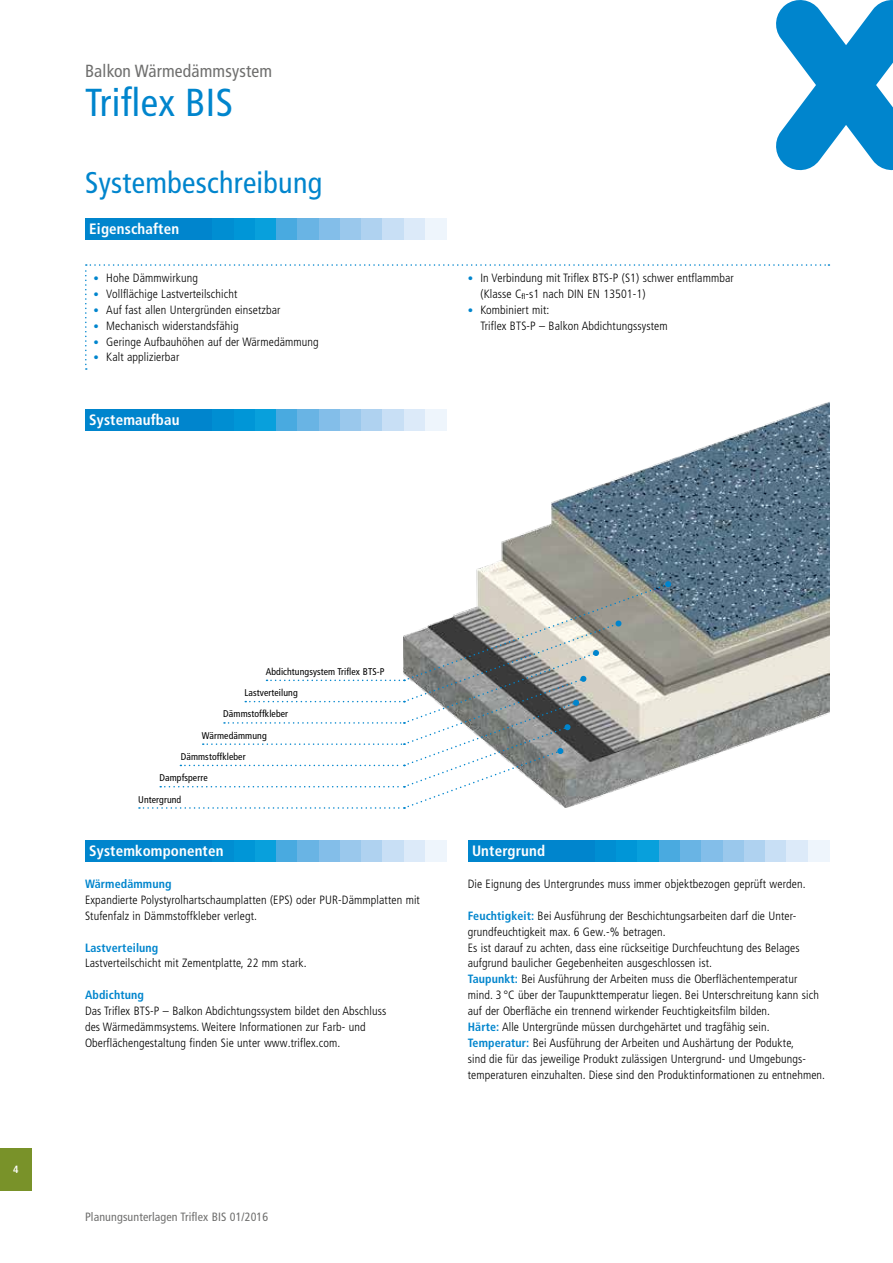
<style>
.page{position:relative;width:893px;height:1263px;background:#fff}
.page>*{position:absolute;margin:0;border:0;box-sizing:border-box;transform-origin:0 0}
.t1{font:condensed 39px "Frutiger LT Pro";letter-spacing:.01em;color:#0085cd}
.t2{font:condensed 30px "Frutiger LT Pro";letter-spacing:.01em;color:#0085cd}
.t3{font:condensed 17.55px "Frutiger LT Pro";letter-spacing:.01em;color:#6f6f6e}
.t4{font:700 condensed 15px "Frutiger LT Pro";letter-spacing:.01em;color:#fff}
.t5{font:300 condensed 12px/15.9px "Frutiger LT Pro";letter-spacing:.01em;color:#000}
.t6{font:700 condensed 12px "Frutiger LT Pro";letter-spacing:.01em;color:#0085cd}
.t7{font:condensed 12px "Frutiger LT Pro";letter-spacing:.01em;color:#6f6f6e}
.t8{font:700 condensed 10.5px "Frutiger LT Pro";color:#fff}
.t9{font:condensed 9.75px "Frutiger LT Pro";letter-spacing:.01em;color:#000}
.s1{font-size:10.8px;color:#0085cd}
.s2{font-weight:700;color:#0085cd}
</style>
<div class="page">
<div style="left:0;top:1148px;width:32px;height:43px;background:#799229"></div>
<svg style="left:776px;top:0;width:117px;height:170px"></svg>
<img style="left:446px;top:402px;width:383px;height:369px">
<svg style="left:85px;top:264px;width:744px;height:106px"></svg>
<div style="left:85px;top:840px;width:128px;height:21px;background:#0085cd"></div>
<div style="left:213px;top:840px;width:21px;height:21px;background:#008ed2"></div>
<div style="left:234px;top:840px;width:21px;height:21px;background:#0096d7"></div>
<div style="left:255px;top:840px;width:21px;height:21px;background:#08a0dc"></div>
<div style="left:276px;top:840px;width:22px;height:21px;background:#49aae0"></div>
<div style="left:298px;top:840px;width:21px;height:21px;background:#69b4e4"></div>
<div style="left:319px;top:840px;width:21px;height:21px;background:#83bee9"></div>
<div style="left:340px;top:840px;width:21px;height:21px;background:#9ac8ec"></div>
<div style="left:361px;top:840px;width:22px;height:21px;background:#afd2f0"></div>
<div style="left:383px;top:840px;width:21px;height:21px;background:#c8dff5"></div>
<div style="left:404px;top:840px;width:21px;height:21px;background:#dceaf9"></div>
<div style="left:425px;top:840px;width:21px;height:21px;background:#eef5fc"></div>
<div style="left:468px;top:840px;width:127px;height:21px;background:#0085cd"></div>
<div style="left:595px;top:840px;width:22px;height:21px;background:#008ed2"></div>
<div style="left:617px;top:840px;width:21px;height:21px;background:#0096d7"></div>
<div style="left:638px;top:840px;width:21px;height:21px;background:#08a0dc"></div>
<div style="left:659px;top:840px;width:21px;height:21px;background:#49aae0"></div>
<div style="left:680px;top:840px;width:22px;height:21px;background:#69b4e4"></div>
<div style="left:702px;top:840px;width:21px;height:21px;background:#83bee9"></div>
<div style="left:723px;top:840px;width:21px;height:21px;background:#9ac8ec"></div>
<div style="left:744px;top:840px;width:21px;height:21px;background:#afd2f0"></div>
<div style="left:765px;top:840px;width:22px;height:21px;background:#c8dff5"></div>
<div style="left:787px;top:840px;width:21px;height:21px;background:#dceaf9"></div>
<div style="left:808px;top:840px;width:21px;height:21px;background:#eef5fc"></div>
<div style="left:85px;top:218px;width:128px;height:21px;background:#0085cd"></div>
<div style="left:213px;top:218px;width:21px;height:21px;background:#008ed2"></div>
<div style="left:234px;top:218px;width:21px;height:21px;background:#0096d7"></div>
<div style="left:255px;top:218px;width:21px;height:21px;background:#08a0dc"></div>
<div style="left:276px;top:218px;width:22px;height:21px;background:#49aae0"></div>
<div style="left:298px;top:218px;width:21px;height:21px;background:#69b4e4"></div>
<div style="left:319px;top:218px;width:21px;height:21px;background:#83bee9"></div>
<div style="left:340px;top:218px;width:21px;height:21px;background:#9ac8ec"></div>
<div style="left:361px;top:218px;width:22px;height:21px;background:#afd2f0"></div>
<div style="left:383px;top:218px;width:21px;height:21px;background:#c8dff5"></div>
<div style="left:404px;top:218px;width:21px;height:21px;background:#dceaf9"></div>
<div style="left:425px;top:218px;width:21px;height:21px;background:#eef5fc"></div>
<div style="left:85px;top:409px;width:128px;height:22px;background:#0085cd"></div>
<div style="left:213px;top:409px;width:21px;height:22px;background:#008ed2"></div>
<div style="left:234px;top:409px;width:21px;height:22px;background:#0096d7"></div>
<div style="left:255px;top:409px;width:21px;height:22px;background:#08a0dc"></div>
<div style="left:276px;top:409px;width:22px;height:22px;background:#49aae0"></div>
<div style="left:298px;top:409px;width:21px;height:22px;background:#69b4e4"></div>
<div style="left:319px;top:409px;width:21px;height:22px;background:#83bee9"></div>
<div style="left:340px;top:409px;width:21px;height:22px;background:#9ac8ec"></div>
<div style="left:361px;top:409px;width:22px;height:22px;background:#afd2f0"></div>
<div style="left:383px;top:409px;width:21px;height:22px;background:#c8dff5"></div>
<div style="left:404px;top:409px;width:21px;height:22px;background:#dceaf9"></div>
<div style="left:425px;top:409px;width:21px;height:22px;background:#eef5fc"></div>
<svg style="left:139px;top:581px;width:532px;height:228px"></svg>
<h3 class="t3" style="left:85px;top:61px;width:189px">Balkon Wärmedämmsystem</h3>
<h1 class="t1" style="left:85px;top:80px;width:149px">Triflex BIS</h1>
<h2 class="t2" style="left:85px;top:165px;width:239px">Systembeschreibung</h2>
<p class="t4" style="left:89px;top:220px;width:91px">Eigenschaften</p>
<p class="t5" style="left:94px;top:270px;width:106px"><span class="s1">•</span> Hohe Dämmwirkung</p>
<p class="t5" style="left:94px;top:286px;width:145px"><span class="s1">•</span> Vollflächige Lastverteilschicht</p>
<p class="t5" style="left:94px;top:302px;width:188px"><span class="s1">•</span> Auf fast allen Untergründen einsetzbar</p>
<p class="t5" style="left:94px;top:318px;width:147px"><span class="s1">•</span> Mechanisch widerstandsfähig</p>
<p class="t5" style="left:94px;top:334px;width:227px"><span class="s1">•</span> Geringe Aufbauhöhen auf der Wärmedämmung</p>
<p class="t5" style="left:94px;top:349px;width:87px"><span class="s1">•</span> Kalt applizierbar</p>
<p class="t4" style="left:89px;top:411px;width:92px">Systemaufbau</p>
<p class="t5" style="left:480px;top:270px;width:255px;text-indent:-13px"><span class="s1">•</span> In Verbindung mit Triflex BTS-P (S1) schwer entflammbar (Klasse C<sub>fl</sub>-s1 nach DIN EN 13501-1)</p>
<p class="t5" style="left:480px;top:302px;width:189px;text-indent:-13px"><span class="s1">•</span> Kombiniert mit:<br>Triflex BTS-P – Balkon Abdichtungssystem</p>
<p class="t8" style="left:13px;top:1163px;width:7px">4</p>
<p class="t9" style="left:266px;top:666px;width:120px">Abdichtungsystem Triflex BTS-P</p>
<p class="t9" style="left:244px;top:687px;width:55px">Lastverteilung</p>
<p class="t9" style="left:223px;top:708px;width:66px">Dämmstoffkleber</p>
<p class="t9" style="left:202px;top:730px;width:66px">Wärmedämmung</p>
<p class="t9" style="left:181px;top:751px;width:66px">Dämmstoffkleber</p>
<p class="t9" style="left:159px;top:772px;width:50px">Dampfsperre</p>
<p class="t9" style="left:138px;top:793px;width:45px">Untergrund</p>
<p class="t4" style="left:89px;top:842px;width:136px">Systemkomponenten</p>
<p class="t6" style="left:85px;top:876px;width:88px">Wärmedämmung</p>
<p class="t5" style="left:85px;top:892px;width:336px">Expandierte Polystyrolhartschaumplatten (EPS) oder PUR-Dämmplatten mit<br>Stufenfalz in Dämmstoffkleber verlegt.</p>
<p class="t6" style="left:85px;top:940px;width:75px">Lastverteilung</p>
<p class="t5" style="left:85px;top:955px;width:223px">Lastverteilschicht mit Zementplatte, 22 mm stark.</p>
<p class="t6" style="left:85px;top:988px;width:60px">Abdichtung</p>
<p class="t5" style="left:85px;top:1003px;width:303px">Das Triflex BTS-P – Balkon Abdichtungssystem bildet den Abschluss des Wärmedämmsystems. Weitere Informationen zur Farb- und<br>Oberflächengestaltung finden Sie unter www.triflex.com.</p>
<p class="t4" style="left:472px;top:842px;width:75px">Untergrund</p>
<p class="t5" style="left:468px;top:876px;width:339px">Die Eignung des Untergrundes muss immer objektbezogen geprüft werden.</p>
<p class="t5" style="left:468px;top:908px;width:359px"><span class="s2">Feuchtigkeit:</span> Bei Ausführung der Beschichtungsarbeiten darf die Unter&shy;grundfeuchtigkeit max. 6 Gew.-% betragen.<br>Es ist darauf zu achten, dass eine rückseitige Durchfeuchtung des Belages aufgrund baulicher Gegebenheiten ausgeschlossen ist.<br><span class="s2">Taupunkt:</span> Bei Ausführung der Arbeiten muss die Oberflächentemperatur mind. 3 °C über der Taupunkttemperatur liegen. Bei Unterschreitung kann sich auf der Oberfläche ein trennend wirkender Feuchtigkeitsfilm bilden.<br><span class="s2">Härte:</span> Alle Untergründe müssen durchgehärtet und tragfähig sein.<br><span class="s2">Temperatur:</span> Bei Ausführung der Arbeiten und Aushärtung der Podukte,<br>sind die für das jeweilige Produkt zulässigen Untergrund- und Umgebungs&shy;temperaturen einzuhalten. Diese sind den Produktinformationen zu entnehmen.</p>
<p class="t7" style="left:85px;top:1210px;width:185px">Planungsunterlagen Triflex BIS 01/2016</p>
</div>
